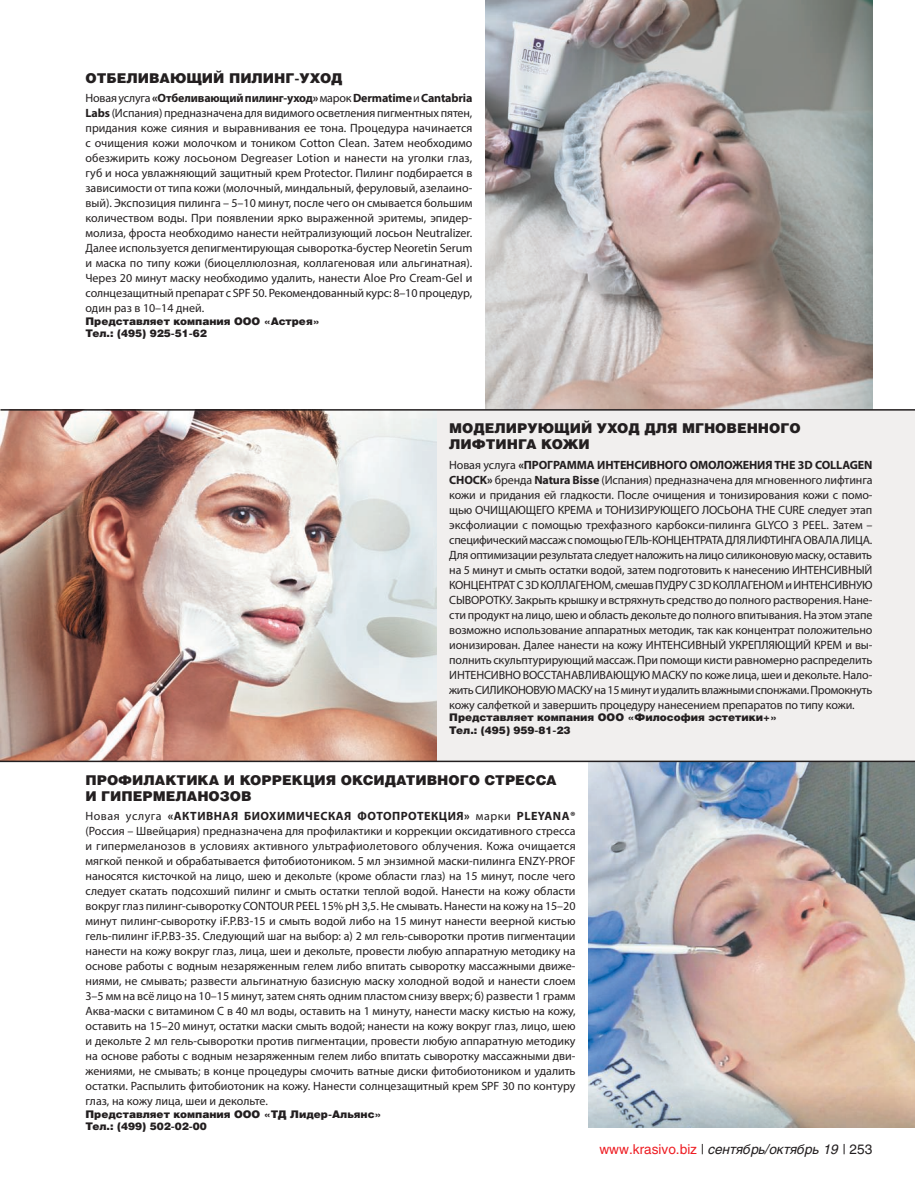
<style>
.page{position:relative;width:915px;height:1191px;background:#fff}
.page>*{position:absolute;margin:0;border:0;box-sizing:border-box;transform-origin:0 0}
.t1{font:900 13.5px/16.2px "Helios";color:#231f20}
.t2{font:italic 13.5px "Helios";color:#231f20}
.t3{font:12px/15px "Myriad Pro";letter-spacing:-.01em;color:#231f20;text-align:justify}
.t4{font:900 10.5px/12.6px "Helios";color:#231f20}
.s1{font-weight:700}
.s2{font-style:normal;color:#ee1d23}
.s3{font-style:normal}
</style>
<div class="page">
<div style="left:0;top:410px;width:914px;height:352px;background:#f1efee"></div>
<img style="left:588px;top:762px;width:326px;height:365px">
<img style="left:485px;top:0;width:387px;height:409px">
<img style="left:0;top:410px;width:436px;height:350px">
<hr style="left:0;top:760px;width:914px;height:2px;background:#231f20">
<hr style="left:0;top:409px;width:914px;height:1px;background:#231f20">
<p class="t1" style="left:85px;top:69px;width:258px">ОТБЕЛИВАЮЩИЙ ПИЛИНГ-УХОД</p>
<p class="t3" style="left:85px;top:90px;width:388px">Новая услуга <span class="s1">«Отбеливающий пилинг-уход»</span> марок <span class="s1">Dermatime</span> и <span class="s1">Cantabria Labs</span> (Испания) предназначена для видимого осветления пигментных пятен, придания коже сияния и выравнивания ее тона. Процедура начинается с очищения кожи молочком и тоником Cotton Clean. Затем необходимо обезжирить кожу лосьоном Degreaser Lotion и нанести на уголки глаз, губ и носа увлажняющий защитный крем Protector. Пилинг подбирается в зависимости от типа кожи (молочный, миндальный, феруловый, азелаино&shy;вый). Экспозиция пилинга – 5–10 минут, после чего он смывается большим количеством воды. При появлении ярко выраженной эритемы, эпидер&shy;молиза, фроста необходимо нанести нейтрализующий лосьон Neutralizer.<br>Далее используется депигментирующая сыворотка-бустер Neoretin Serum и маска по типу кожи (биоцеллюлозная, коллагеновая или альгинатная).<br>Через 20 минут маску необходимо удалить, нанести Aloe Pro Cream-Gel и солнцезащитный препарат с SPF 50. Рекомендованный курс: 8–10 процедур, один раз в 10–14 дней.</p>
<p class="t4" style="left:85px;top:314px;width:236px">Представляет компания ООО «Астрея»<br>Тел.: (495) 925-51-62</p>
<p class="t1" style="left:449px;top:419px;width:353px">МОДЕЛИРУЮЩИЙ УХОД ДЛЯ МГНОВЕННОГО<br>ЛИФТИНГА КОЖИ</p>
<p class="t3" style="left:449px;top:457px;width:424px">Новая услуга <span class="s1">«ПРОГРАММА ИНТЕНСИВНОГО ОМОЛОЖЕНИЯ THE 3D COLLAGEN CHOCK»</span> бренда <span class="s1">Natura Bisse</span> (Испания) предназначена для мгновенного лифтинга кожи и придания ей гладкости. После очищения и тонизирования кожи с помо&shy;щью ОЧИЩАЮЩЕГО КРЕМА и ТОНИЗИРУЮЩЕГО ЛОСЬОНА THE CURE следует этап эксфолиации с помощью трехфазного карбокси-пилинга GLYCO 3 PEEL. Затем – специфический массаж с помощью ГЕЛЬ-КОНЦЕНТРАТА ДЛЯ ЛИФТИНГА ОВАЛА ЛИЦА.<br>Для оптимизации результата следует наложить на лицо силиконовую маску, оставить на 5 минут и смыть остатки водой, затем подготовить к нанесению ИНТЕНСИВНЫЙ КОНЦЕНТРАТ С 3D КОЛЛАГЕНОМ, смешав ПУДРУ С 3D КОЛЛАГЕНОМ и ИНТЕНСИВНУЮ СЫВОРОТКУ. Закрыть крышку и встряхнуть средство до полного растворения. Нане&shy;сти продукт на лицо, шею и область декольте до полного впитывания. На этом этапе возможно использование аппаратных методик, так как концентрат положительно ионизирован. Далее нанести на кожу ИНТЕНСИВНЫЙ УКРЕПЛЯЮЩИЙ КРЕМ и вы&shy;полнить скульптурирующий массаж. При помощи кисти равномерно распределить ИНТЕНСИВНО ВОССТАНАВЛИВАЮЩУЮ МАСКУ по коже лица, шеи и декольте. Нало&shy;жить СИЛИКОНОВУЮ МАСКУ на 15 минут и удалить влажными спонжами. Промокнуть кожу салфеткой и завершить процедуру нанесением препаратов по типу кожи.</p>
<p class="t4" style="left:449px;top:710px;width:329px">Представляет компания ООО «Философия эстетики+»<br>Тел.: (495) 959-81-23</p>
<p class="t1" style="left:85px;top:771px;width:472px">ПРОФИЛАКТИКА И КОРРЕКЦИЯ ОКСИДАТИВНОГО СТРЕССА<br>И ГИПЕРМЕЛАНОЗОВ</p>
<p class="t3" style="left:85px;top:808px;width:491px">Новая услуга <span class="s1">«АКТИВНАЯ БИОХИМИЧЕСКАЯ ФОТОПРОТЕКЦИЯ»</span> марки <span class="s1">PLEYANA® </span>(Россия – Швейцария) предназначена для профилактики и коррекции оксидативного стресса и гипермеланозов в условиях активного ультрафиолетового облучения. Кожа очищается мягкой пенкой и обрабатывается фитобиотоником. 5 мл энзимной маски-пилинга ENZY-PROF наносятся кисточкой на лицо, шею и декольте (кроме области глаз) на 15 минут, после чего следует скатать подсохший пилинг и смыть остатки теплой водой. Нанести на кожу области вокруг глаз пилинг-сыворотку CONTOUR PEEL 15% рН 3,5. Не смывать. Нанести на кожу на 15–20 минут пилинг-сыворотку iF.P.B3-15 и смыть водой либо на 15 минут нанести веерной кистью гель-пилинг iF.P.B3-35. Следующий шаг на выбор: а) 2 мл гель-сыворотки против пигментации нанести на кожу вокруг глаз, лица, шеи и декольте, провести любую аппаратную методику на основе работы с водным незаряженным гелем либо впитать сыворотку массажными движе&shy;ниями, не смывать; развести альгинатную базисную маску холодной водой и нанести слоем 3–5 мм на всё лицо на 10–15 минут, затем снять одним пластом снизу вверх; б) развести 1 грамм Аква-маски с витамином C в 40 мл воды, оставить на 1 минуту, нанести маску кистью на кожу, оставить на 15–20 минут, остатки маски смыть водой; нанести на кожу вокруг глаз, лицо, шею и декольте 2 мл гель-сыворотки против пигментации, провести любую аппаратную методику на основе работы с водным незаряженным гелем либо впитать сыворотку массажными дви&shy;жениями, не смывать; в конце процедуры смочить ватные диски фитобиотоником и удалить остатки. Распылить фитобиотоник на кожу. Нанести солнцезащитный крем SPF 30 по контуру глаз, на кожу лица, шеи и декольте.</p>
<p class="t4" style="left:85px;top:1107px;width:297px">Представляет компания ООО «ТД Лидер-Альянс»<br>Тел.: (499) 502-02-00</p>
<p class="t2" style="left:599px;top:1141px;width:274px"><span class="s2">www.krasivo.biz</span> <span class="s3">|</span> сентябрь/октябрь 19 <span class="s3">| 253</span></p>
</div>
